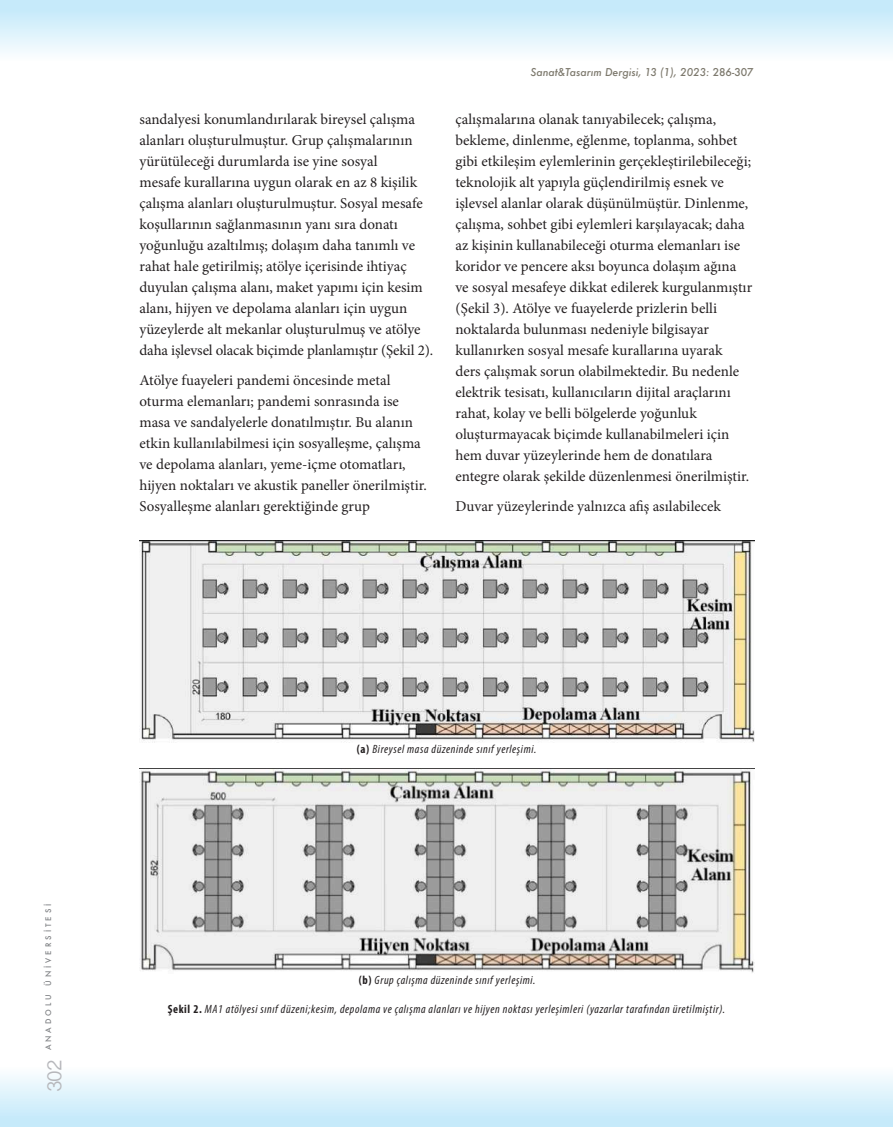
<style>
.page{position:relative;width:893px;height:1127px;background:#fff}
.page>*{position:absolute;margin:0;border:0;box-sizing:border-box;transform-origin:0 0}
.t1{font:18px "Oriya Sangam MN";color:#b6b7bb}
.t2{font:15px/21px "Minion Pro";color:#231f20}
.t3{font:italic condensed 12px "Myriad Pro";letter-spacing:.05em;color:#231f20}
.t4{font:italic 500 10.5px "Futura";color:#7d796d}
.t5{font:500 7.5px "Futura";letter-spacing:.4em;color:#808285}
.s1{font-style:normal}
.s2{font-weight:700;font-style:normal}
</style>
<div class="page">
<div style="left:0;top:1045px;width:893px;height:82px;background:linear-gradient(to bottom,#fff,#c3e9fa)"></div>
<div style="left:0;top:0;width:893px;height:81px;background:linear-gradient(to bottom,#c0e8f9,#fff)"></div>
<img style="left:139px;top:540px;width:615px;height:202px">
<img style="left:140px;top:769px;width:614px;height:204px">
<p class="t2" style="left:139px;top:109px;width:295px">sandalyesi konumlandırılarak bireysel çalışma alanları oluşturulmuştur. Grup çalışmalarının yürütüleceği durumlarda ise yine sosyal<br>mesafe kurallarına uygun olarak en az 8 kişilik çalışma alanları oluşturulmuştur. Sosyal mesafe koşullarının sağlanmasının yanı sıra donatı yoğunluğu azaltılmış; dolaşım daha tanımlı ve rahat hale getirilmiş; atölye içerisinde ihtiyaç duyulan çalışma alanı, maket yapımı için kesim alanı, hijyen ve depolama alanları için uygun yüzeylerde alt mekanlar oluşturulmuş ve atölye daha işlevsel olacak biçimde planlamıştır (Şekil 2).</p>
<p class="t2" style="left:139px;top:370px;width:289px">Atölye fuayeleri pandemi öncesinde metal oturma elemanları; pandemi sonrasında ise masa ve sandalyelerle donatılmıştır. Bu alanın etkin kullanılabilmesi için sosyalleşme, çalışma ve depolama alanları, yeme-içme otomatları, hijyen noktaları ve akustik paneller önerilmiştir.<br>Sosyalleşme alanları gerektiğinde grup</p>
<p class="t4" style="left:530px;top:65px;width:224px">Sanat&amp;Tasarım Dergisi, 13 (1), 2023: <span class="s1">286-307</span></p>
<p class="t2" style="left:455px;top:109px;width:298px">çalışmalarına olanak tanıyabilecek; çalışma, bekleme, dinlenme, eğlenme, toplanma, sohbet gibi etkileşim eylemlerinin gerçekleştirilebileceği; teknolojik alt yapıyla güçlendirilmiş esnek ve işlevsel alanlar olarak düşünülmüştür. Dinlenme, çalışma, sohbet gibi eylemleri karşılayacak; daha az kişinin kullanabileceği oturma elemanları ise koridor ve pencere aksı boyunca dolaşım ağına ve sosyal mesafeye dikkat edilerek kurgulanmıştır (Şekil 3). Atölye ve fuayelerde prizlerin belli noktalarda bulunması nedeniyle bilgisayar kullanırken sosyal mesafe kurallarına uyarak<br>ders çalışmak sorun olabilmektedir. Bu nedenle elektrik tesisatı, kullanıcıların dijital araçlarını rahat, kolay ve belli bölgelerde yoğunluk oluşturmayacak biçimde kullanabilmeleri için hem duvar yüzeylerinde hem de donatılara entegre olarak şekilde düzenlenmesi önerilmiştir.</p>
<p class="t2" style="left:455px;top:496px;width:267px">Duvar yüzeylerinde yalnızca afiş asılabilecek</p>
<p class="t5" style="left:43px;top:1050px;width:148px;rotate:-90deg">ANADOLU ÜNİVERSİTESİ</p>
<p class="t1" style="left:42px;top:1092px;width:35px;rotate:-90deg">302</p>
<p class="t3" style="left:357px;top:742px;width:181px"><span class="s2">(a)</span> Bireysel masa düzeninde sınıf yerleşimi.</p>
<p class="t3" style="left:359px;top:973px;width:178px"><span class="s2">(b)</span> Grup çalışma düzeninde sınıf yerleşimi.</p>
<p class="t3" style="left:168px;top:1002px;width:559px"><span class="s2">Şekil 2.</span> MA1 atölyesi sınıf düzeni;kesim, depolama ve çalışma alanları ve hijyen noktası yerleşimleri (yazarlar tarafından üretilmiştir).</p>
</div>
